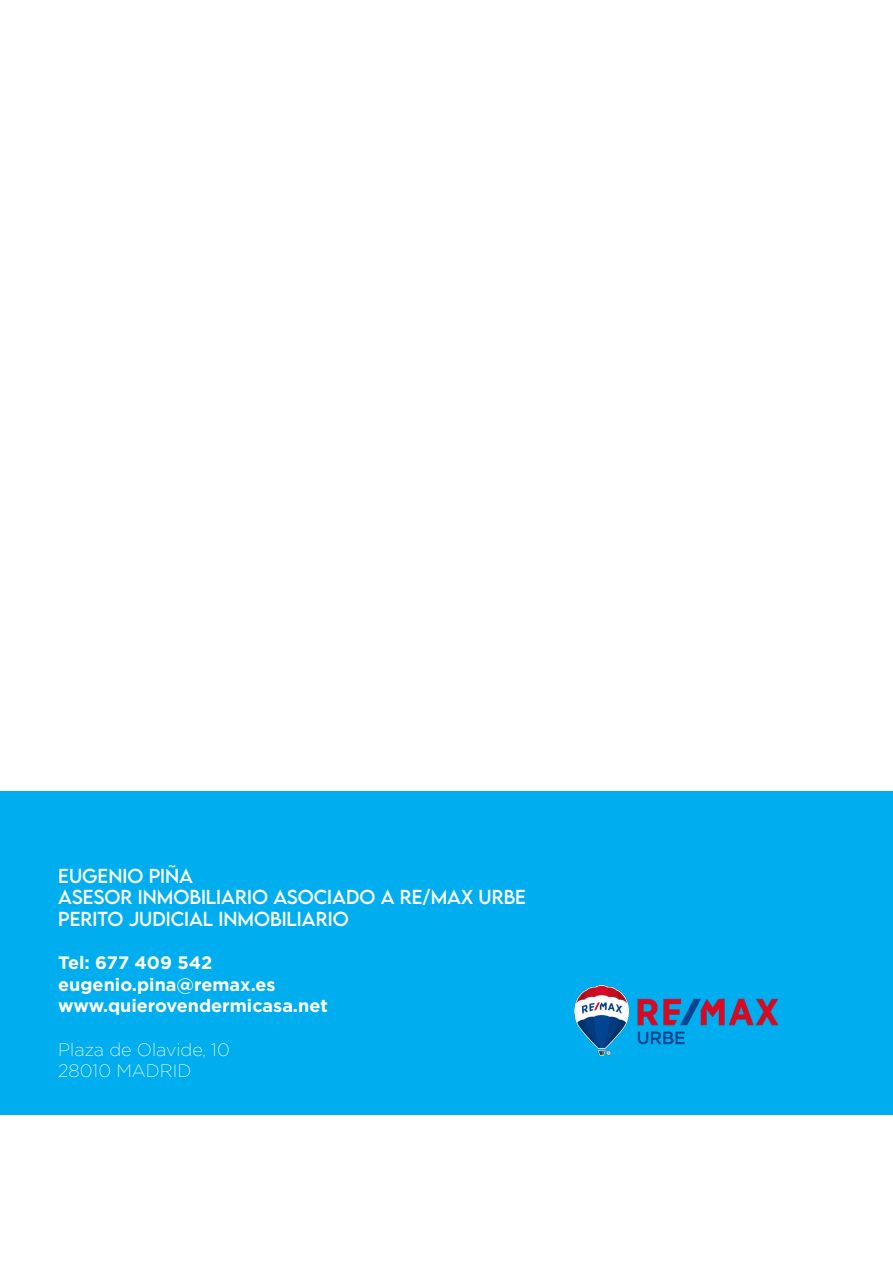
<style>
.page{position:relative;width:893px;height:1263px;background:#fff}
.page>*{position:absolute;margin:0;border:0;box-sizing:border-box;transform-origin:0 0}
.t1{font:18px "LEMONMILK";color:#fff}
.t2{font:700 18px "Gotham";color:#fff}
.t3{font:200 18px "Gotham";color:#fff}
</style>
<div class="page">
<div style="left:0;top:791px;width:893px;height:324px;background:#00aeef"></div>
<img style="left:574px;top:985px;width:205px;height:71px">
<p class="t1" style="left:58px;top:864px;width:136px">EUGEN IO PIÑA</p>
<p class="t1" style="left:58px;top:885px;width:27px">ASESOR</p>
<p class="t1" style="left:138px;top:885px;width:210px">INMOBILIARIO ASOCIADO</p>
<p class="t1" style="left:381px;top:885px;width:147px">A RE/MAX URBE</p>
<p class="t1" style="left:58px;top:907px;width:291px">PERITO JUDICIAL INMOBILIARIO</p>
<p class="t2" style="left:58px;top:952px;width:156px">Tel: 677 409 542</p>
<p class="t2" style="left:58px;top:974px;width:219px">eugenio.pina@remax.es</p>
<p class="t2" style="left:58px;top:995px;width:271px">www.quierovendermicasa.net</p>
<p class="t3" style="left:58px;top:1039px;width:173px">Plaza de Olavide, 10</p>
<p class="t3" style="left:58px;top:1061px;width:135px">28010 MADRID</p>
</div>
